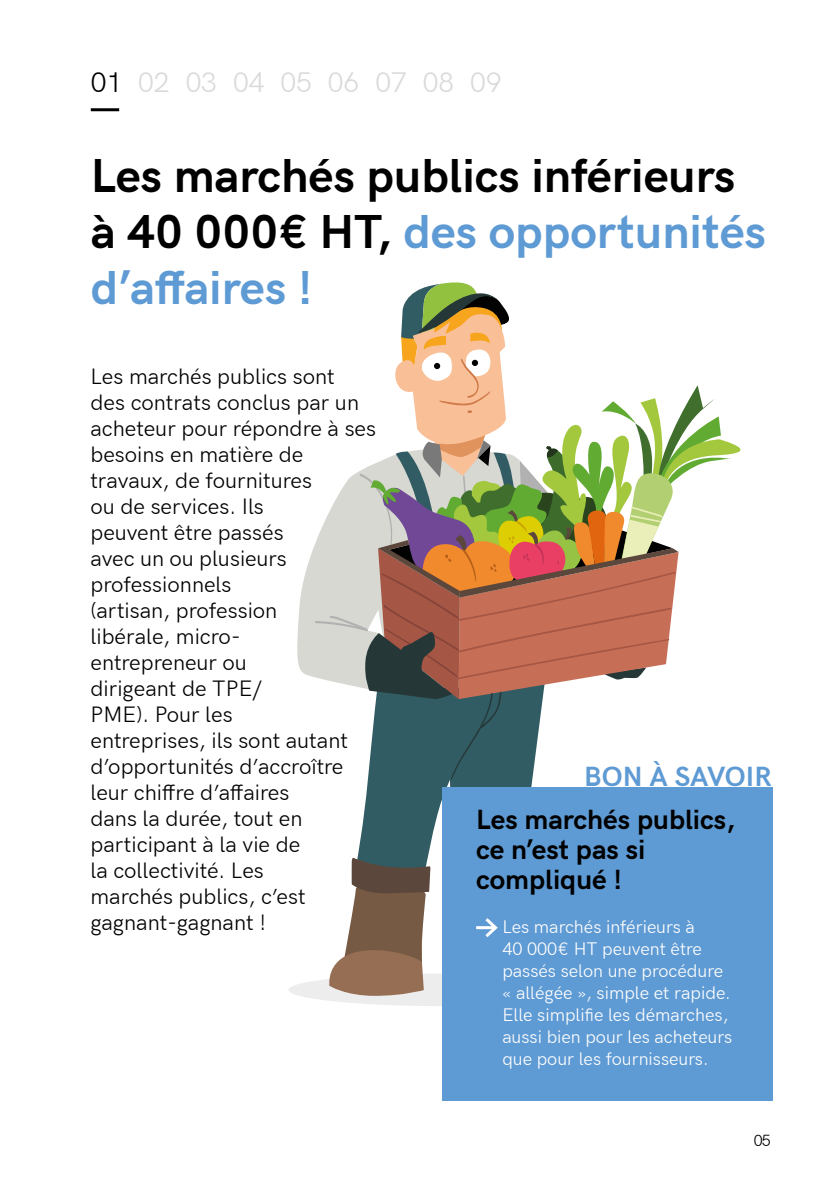
<style>
.page{position:relative;width:840px;height:1191px;background:#fff}
.page>*{position:absolute;margin:0;border:0;box-sizing:border-box;transform-origin:0 0}
.t1{font:700 48px/56px "HK Grotesk";color:#000}
.t2{font:700 28px/30px "HK Grotesk";color:#000}
.t3{font:28px "HK Grotesk";letter-spacing:-.005em;color:#dadada}
.t4{font:700 28px "HK Grotesk";letter-spacing:.005em;color:#5e9ad3}
.t5{font:22px/26px "HK Grotesk";color:#000}
.t6{font:18px/22px "HK Grotesk";color:#fff}
.t7{font:16px "HK Grotesk";color:#000}
.s1{color:#000}
.s2{color:#5e9ad3}
</style>
<div class="page">
<div style="left:288px;top:973px;width:313px;height:33px;background:#eeeded;border-radius:50%"></div>
<svg style="left:297px;top:547px;width:17px;height:130px;fill:#d7d8d2"></svg>
<hr style="left:91px;top:108px;width:28px;height:3px;background:#000">
<div style="left:442px;top:787px;width:330px;height:313px;background:#5e9ad3"></div>
<svg style="left:314px;top:282px;width:427px;height:713px"></svg>
<p class="t3" style="left:91px;top:62px;width:412px"><span class="s1">01</span> 02 03 04 05 06 07 08 09</p>
<h1 class="t1" style="left:91px;top:144px;width:676px">Les marchés publics inférieurs à 40 000€ HT, <span class="s2">des opportunités d’affaires !</span></h1>
<p class="t5" style="left:90px;top:362px;width:287px">Les marchés publics sont<br>des contrats conclus par un acheteur pour répondre à ses besoins en matière de travaux, de fournitures<br>ou de services. Ils<br>peuvent être passés<br>avec un ou plusieurs professionnels<br>(artisan, profession<br>libérale, micro-<br>entrepreneur ou<br>dirigeant de TPE/<br>PME). Pour les<br>entreprises, ils sont autant d’opportunités d’accroître leur chiffre d’affaires<br>dans la durée, tout en participant à la vie de<br>la collectivité. Les<br>marchés publics, c’est gagnant-gagnant !</p>
<p class="t4" style="left:584px;top:755px;width:189px">BON À SAVOIR</p>
<p class="t2" style="left:476px;top:802px;width:260px">Les marchés publics, ce n’est pas si compliqué !</p>
<p class="t6" style="left:502px;top:914px;width:231px">Les marchés inférieurs à<br>40 000€ HT peuvent être passés selon une procédure « allégée », simple et rapide.<br>Elle simplifie les démarches, aussi bien pour les acheteurs que pour les fournisseurs.</p>
<p class="t7" style="left:753px;top:1128px;width:18px">05</p>
</div>
